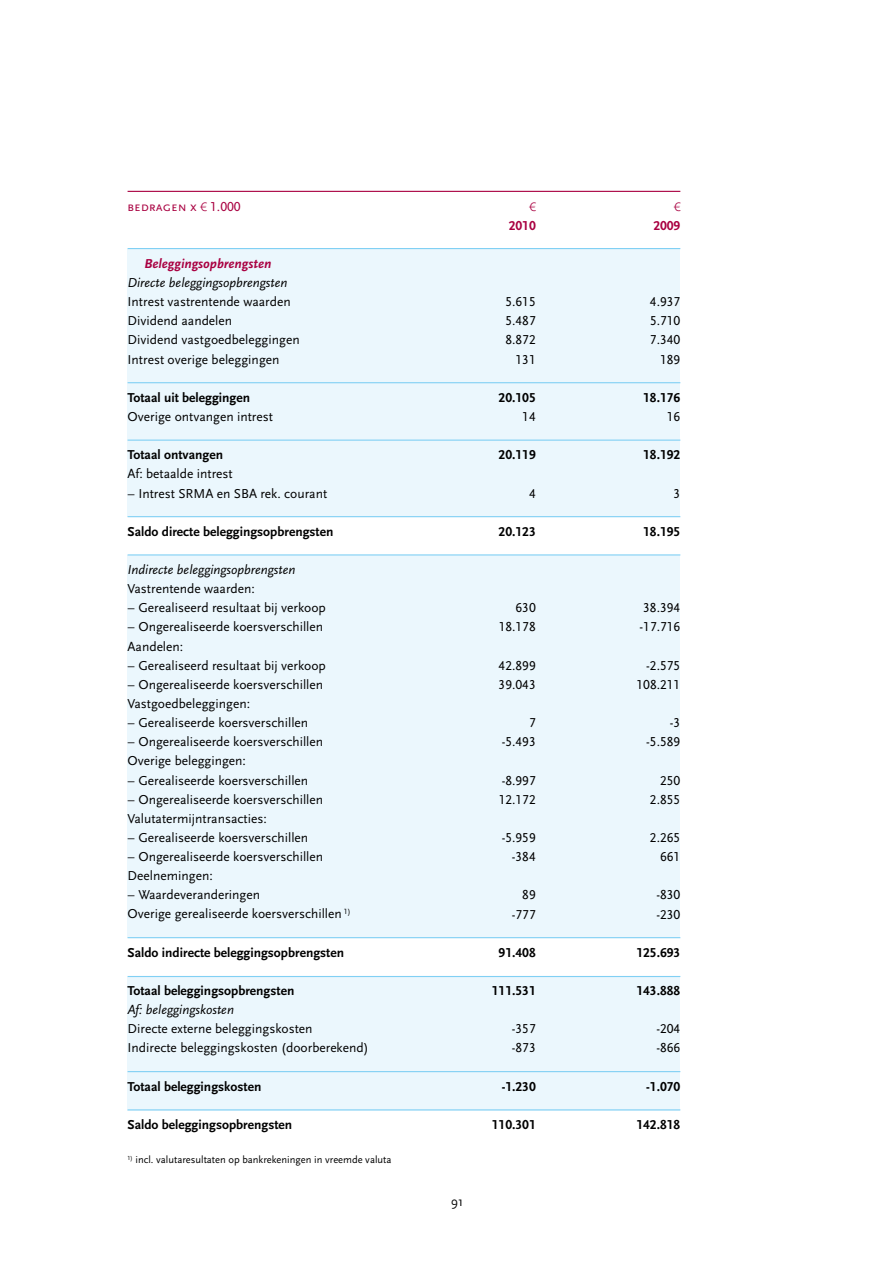
<style>
.page{position:relative;width:893px;height:1263px;background:#fff}
.page>*{position:absolute;margin:0;border:0;box-sizing:border-box;transform-origin:0 0}
.t1{font:13.5px "Scala Sans";color:#000}
.t2{font:700 13.5px "Scala Sans";color:#000}
.t3{font:13.5px "Scala Sans Caps";color:#000}
.t4{font:700 13.5px "Scala Sans Figures";color:#000}
.t5{font:italic 13.5px "Scala Sans";color:#000}
.t6{font:italic 700 13.5px "Scala Sans";color:#a90041}
.t7{font:13.5px "Scala Sans Caps";color:#a90041}
.t8{font:700 13.5px "Scala Sans Figures";color:#a90041}
.t9{font:12px "Linotype Euro Font Ato F";color:#a90041}
.t10{font:10.5px "Scala Sans";color:#000}
.s1{font-family:"Linotype Euro Font Ato F";font-size:12px}
.s2{font-family:"Scala Sans"}
.s3{font-family:"Scala Sans Caps"}
</style>
<div class="page">
<div style="left:128px;top:977px;width:552px;height:133px;background:#ebf7fd"></div>
<div style="left:128px;top:555px;width:552px;height:383px;background:#ebf7fd"></div>
<div style="left:128px;top:249px;width:552px;height:268px;background:#ebf7fd"></div>
<hr style="left:128px;top:554px;width:552px;height:1px;background:#81d0f4">
<hr style="left:128px;top:1071px;width:552px;height:1px;background:#81d0f4">
<hr style="left:128px;top:1109px;width:552px;height:1px;background:#81d0f4">
<hr style="left:128px;top:976px;width:552px;height:1px;background:#81d0f4">
<hr style="left:128px;top:937px;width:552px;height:1px;background:#81d0f4">
<hr style="left:128px;top:191px;width:552px;height:1px;background:#a90041">
<hr style="left:128px;top:248px;width:552px;height:1px;background:#81d0f4">
<hr style="left:128px;top:516px;width:552px;height:1px;background:#81d0f4">
<hr style="left:128px;top:382px;width:552px;height:1px;background:#81d0f4">
<hr style="left:128px;top:440px;width:552px;height:1px;background:#81d0f4">
<p class="t7" style="left:128px;top:199px;width:115px">bedragen x <span class="s1">1</span> 1<span class="s2">.</span>000</p>
<p class="t9" style="left:529px;top:199px;width:8px">1</p>
<p class="t9" style="left:674px;top:199px;width:8px">1</p>
<p class="t8" style="left:509px;top:220px;width:28px">2010</p>
<p class="t8" style="left:653px;top:220px;width:28px">2009</p>
<p class="t6" style="left:145px;top:256px;width:128px">Beleggingsopbrengsten</p>
<p class="t5" style="left:128px;top:275px;width:161px">Directe beleggingsopbrengsten</p>
<p class="t1" style="left:128px;top:294px;width:165px">Intrest vastrentende waarden</p>
<p class="t3" style="left:505px;top:294px;width:32px">5<span class="s2">.</span>615</p>
<p class="t3" style="left:650px;top:294px;width:32px">4<span class="s2">.</span>937</p>
<p class="t1" style="left:128px;top:314px;width:106px">Dividend aandelen</p>
<p class="t3" style="left:505px;top:314px;width:32px">5<span class="s2">.</span>487</p>
<p class="t3" style="left:650px;top:314px;width:32px">5<span class="s2">.</span>710</p>
<p class="t1" style="left:128px;top:333px;width:174px">Dividend vastgoedbeleggingen</p>
<p class="t3" style="left:505px;top:333px;width:32px">8<span class="s2">.</span>872</p>
<p class="t3" style="left:650px;top:333px;width:32px">7<span class="s2">.</span>340</p>
<p class="t1" style="left:128px;top:352px;width:153px">Intrest overige beleggingen</p>
<p class="t3" style="left:516px;top:352px;width:22px">131</p>
<p class="t3" style="left:660px;top:352px;width:22px">189</p>
<p class="t2" style="left:128px;top:390px;width:124px">Totaal uit beleggingen</p>
<p class="t4" style="left:499px;top:392px;width:39px">20<span class="s2">.</span>105</p>
<p class="t4" style="left:643px;top:392px;width:39px">18<span class="s2">.</span>176</p>
<p class="t1" style="left:128px;top:409px;width:147px">Overige ontvangen intrest</p>
<p class="t3" style="left:522px;top:409px;width:15px">14</p>
<p class="t3" style="left:667px;top:409px;width:15px">16</p>
<p class="t2" style="left:128px;top:448px;width:97px">Totaal ontvangen</p>
<p class="t4" style="left:499px;top:449px;width:39px">20<span class="s2">.</span>119</p>
<p class="t4" style="left:643px;top:449px;width:39px">18<span class="s2">.</span>192</p>
<p class="t1" style="left:128px;top:467px;width:107px">Af: betaalde intrest</p>
<p class="t1" style="left:128px;top:486px;width:201px">– Intrest SRMA en SBA rek. courant</p>
<p class="t3" style="left:529px;top:486px;width:8px">4</p>
<p class="t3" style="left:674px;top:486px;width:8px">3</p>
<p class="t2" style="left:128px;top:524px;width:207px">Saldo directe beleggingsopbrengsten</p>
<p class="t4" style="left:499px;top:526px;width:39px">20<span class="s2">.</span>123</p>
<p class="t4" style="left:643px;top:526px;width:39px">18<span class="s2">.</span>195</p>
<p class="t5" style="left:128px;top:562px;width:169px">Indirecte beleggingsopbrengsten</p>
<p class="t1" style="left:128px;top:581px;width:129px">Vastrentende waarden:</p>
<p class="t1" style="left:128px;top:601px;width:200px">– Gerealiseerd resultaat bij verkoop</p>
<p class="t3" style="left:515px;top:601px;width:22px">630</p>
<p class="t3" style="left:643px;top:601px;width:39px">38<span class="s2">.</span>394</p>
<p class="t1" style="left:128px;top:620px;width:197px">– Ongerealiseerde koersverschillen</p>
<p class="t3" style="left:499px;top:620px;width:39px">18<span class="s2">.</span>178</p>
<p class="t3" style="left:639px;top:620px;width:42px"><span class="s2">-</span>17<span class="s2">.</span>716</p>
<p class="t1" style="left:128px;top:639px;width:57px">Aandelen:</p>
<p class="t1" style="left:128px;top:658px;width:200px">– Gerealiseerd resultaat bij verkoop</p>
<p class="t3" style="left:499px;top:658px;width:39px">42<span class="s2">.</span>899</p>
<p class="t3" style="left:646px;top:658px;width:36px"><span class="s2">-</span>2<span class="s2">.</span>575</p>
<p class="t1" style="left:128px;top:677px;width:197px">– Ongerealiseerde koersverschillen</p>
<p class="t3" style="left:499px;top:677px;width:39px">39<span class="s2">.</span>043</p>
<p class="t3" style="left:636px;top:677px;width:45px">108<span class="s2">.</span>211</p>
<p class="t1" style="left:128px;top:696px;width:124px">Vastgoedbeleggingen:</p>
<p class="t1" style="left:128px;top:715px;width:182px">– Gerealiseerde koersverschillen</p>
<p class="t3" style="left:529px;top:715px;width:8px">7</p>
<p class="t1" style="left:670px;top:715px;width:12px">-<span class="s3">3</span></p>
<p class="t1" style="left:128px;top:734px;width:197px">– Ongerealiseerde koersverschillen</p>
<p class="t3" style="left:502px;top:734px;width:36px"><span class="s2">-</span>5<span class="s2">.</span>493</p>
<p class="t3" style="left:646px;top:734px;width:36px"><span class="s2">-</span>5<span class="s2">.</span>589</p>
<p class="t1" style="left:128px;top:754px;width:120px">Overige beleggingen:</p>
<p class="t1" style="left:128px;top:773px;width:182px">– Gerealiseerde koersverschillen</p>
<p class="t3" style="left:502px;top:773px;width:36px"><span class="s2">-</span>8<span class="s2">.</span>997</p>
<p class="t3" style="left:660px;top:773px;width:22px">250</p>
<p class="t1" style="left:128px;top:792px;width:197px">– Ongerealiseerde koersverschillen</p>
<p class="t3" style="left:499px;top:792px;width:39px">12<span class="s2">.</span>172</p>
<p class="t3" style="left:650px;top:792px;width:32px">2<span class="s2">.</span>855</p>
<p class="t1" style="left:128px;top:811px;width:141px">Valutatermijntransacties:</p>
<p class="t1" style="left:128px;top:830px;width:182px">– Gerealiseerde koersverschillen</p>
<p class="t3" style="left:502px;top:830px;width:36px"><span class="s2">-</span>5<span class="s2">.</span>959</p>
<p class="t3" style="left:650px;top:830px;width:32px">2<span class="s2">.</span>265</p>
<p class="t1" style="left:128px;top:849px;width:197px">– Ongerealiseerde koersverschillen</p>
<p class="t3" style="left:512px;top:849px;width:25px"><span class="s2">-</span>384</p>
<p class="t3" style="left:660px;top:849px;width:22px">661</p>
<p class="t1" style="left:128px;top:868px;width:87px">Deelnemingen:</p>
<p class="t1" style="left:128px;top:887px;width:134px">– Waardeveranderingen</p>
<p class="t3" style="left:522px;top:887px;width:15px">89</p>
<p class="t3" style="left:656px;top:887px;width:25px"><span class="s2">-</span>830</p>
<p class="t1" style="left:128px;top:907px;width:225px">Overige gerealiseerde koersverschillen <sup>1</sup><sup>)</sup></p>
<p class="t3" style="left:512px;top:907px;width:25px"><span class="s2">-</span>777</p>
<p class="t3" style="left:656px;top:907px;width:25px"><span class="s2">-</span>230</p>
<p class="t2" style="left:128px;top:945px;width:218px">Saldo indirecte beleggingsopbrengsten</p>
<p class="t4" style="left:499px;top:947px;width:39px">91<span class="s2">.</span>408</p>
<p class="t4" style="left:636px;top:947px;width:45px">125<span class="s2">.</span>693</p>
<p class="t2" style="left:128px;top:983px;width:168px">Totaal beleggingsopbrengsten</p>
<p class="t4" style="left:492px;top:985px;width:45px">111<span class="s2">.</span>531</p>
<p class="t4" style="left:636px;top:985px;width:45px">143<span class="s2">.</span>888</p>
<p class="t5" style="left:128px;top:1002px;width:108px">Af: beleggingskosten</p>
<p class="t1" style="left:128px;top:1022px;width:187px">Directe externe beleggingskosten</p>
<p class="t3" style="left:512px;top:1022px;width:25px"><span class="s2">-</span>357</p>
<p class="t3" style="left:656px;top:1022px;width:25px"><span class="s2">-</span>204</p>
<p class="t1" style="left:128px;top:1041px;width:243px">Indirecte beleggingskosten (doorberekend)</p>
<p class="t3" style="left:512px;top:1041px;width:25px"><span class="s2">-</span>873</p>
<p class="t3" style="left:656px;top:1041px;width:25px"><span class="s2">-</span>866</p>
<p class="t2" style="left:128px;top:1079px;width:135px">Totaal beleggingskosten</p>
<p class="t4" style="left:502px;top:1081px;width:36px"><span class="s2">-</span>1<span class="s2">.</span>230</p>
<p class="t4" style="left:646px;top:1081px;width:36px"><span class="s2">-</span>1<span class="s2">.</span>070</p>
<p class="t2" style="left:128px;top:1117px;width:166px">Saldo beleggingsopbrengsten</p>
<p class="t4" style="left:492px;top:1119px;width:45px">110<span class="s2">.</span>301</p>
<p class="t4" style="left:636px;top:1119px;width:45px">142<span class="s2">.</span>818</p>
<p class="t10" style="left:128px;top:1154px;width:265px"><sup>1</sup><sup>)</sup> incl. valutaresultaten op bankrekeningen in vreemde valuta</p>
<p class="t1" style="left:451px;top:1194px;width:14px">91</p>
</div>
